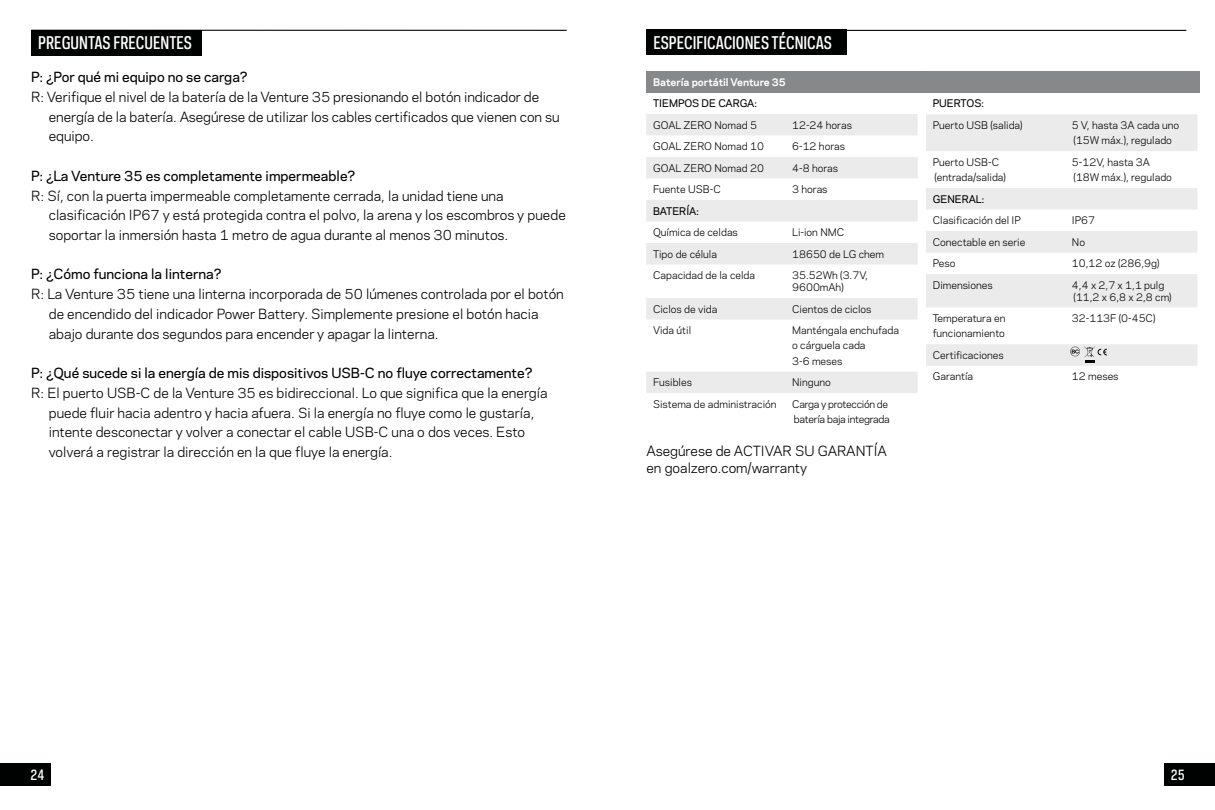
<style>
.page{position:relative;width:1215px;height:810px;background:#fff}
.page>*{position:absolute;margin:0;border:0;box-sizing:border-box;transform-origin:0 0}
.t1{font:500 16.43px "Galaxie Polaris Condensed";color:#fff}
.t2{font:500 13.5px "Galaxie Polaris Condensed";color:#fff}
.t3{font:13.05px/19.8px "Galaxie Polaris";color:#000}
.t4{font:500 13.05px "Galaxie Polaris";color:#000}
.t5{font:13.05px/17.3px "Galaxie Polaris";color:#000101}
.t6{font:9.9px/15.3px "Galaxie Polaris";color:#000101}
.t7{font:500 9.9px "Galaxie Polaris";color:#000101}
.t8{font:9.9px/15.3px "Galaxie Polaris";letter-spacing:-.03em;color:#000101}
.t9{font:700 9.9px "Galaxie Polaris";color:#fff}
</style>
<div class="page">
<div style="left:1164px;top:763px;width:51px;height:22px;background:#000101"></div>
<div style="left:0;top:763px;width:51px;height:22px;background:#000101"></div>
<div style="left:31px;top:30px;width:171px;height:25px;background:#000101"></div>
<hr style="left:31px;top:30px;width:536px;height:1px;background:#000101">
<svg style="left:926px;top:114px;width:271px;height:252px;fill:#ebebec"></svg>
<div style="left:646px;top:71px;width:554px;height:22px;background:#86888a"></div>
<svg style="left:646px;top:114px;width:272px;height:279px"></svg>
<div style="left:646px;top:30px;width:201px;height:25px;background:#000101"></div>
<hr style="left:646px;top:30px;width:540px;height:1px;background:#000">
<svg style="left:1070px;top:346px;width:37px;height:16px"></svg>
<p class="t1" style="left:38px;top:32px;width:155px">PREGUNTAS FRECUENTES</p>
<p class="t4" style="left:31px;top:67px;width:218px">P: ¿Por qué mi equipo no se carga?</p>
<p class="t3" style="left:49px;top:86px;width:512px;text-indent:-18px">R: Verifique el nivel de la batería de la Venture 35 presionando el botón indicador de energía de la batería. Asegúrese de utilizar los cables certificados que vienen con su equipo.</p>
<p class="t4" style="left:31px;top:166px;width:326px">P: ¿La Venture 35 es completamente impermeable?</p>
<p class="t3" style="left:49px;top:185px;width:519px;text-indent:-18px">R: Sí, con la puerta impermeable completamente cerrada, la unidad tiene una clasificación IP67 y está protegida contra el polvo, la arena y los escombros y puede soportar la inmersión hasta 1 metro de agua durante al menos 30 minutos.</p>
<p class="t4" style="left:31px;top:265px;width:192px">P: ¿Cómo funciona la linterna?</p>
<p class="t3" style="left:49px;top:284px;width:517px;text-indent:-18px">R: La Venture 35 tiene una linterna incorporada de 50 lúmenes controlada por el botón de encendido del indicador Power Battery. Simplemente presione el botón hacia abajo durante dos segundos para encender y apagar la linterna.</p>
<p class="t4" style="left:31px;top:363px;width:503px">P: ¿Qué sucede si la energía de mis dispositivos USB-C no fluye correctamente?</p>
<p class="t3" style="left:49px;top:382px;width:500px;text-indent:-18px">R: El puerto USB-C de la Venture 35 es bidireccional. Lo que significa que la energía puede fluir hacia adentro y hacia afuera. Si la energía no fluye como le gustaría, intente desconectar y volver a conectar el cable USB-C una o dos veces. Esto volverá a registrar la dirección en la que fluye la energía.</p>
<p class="t1" style="left:653px;top:32px;width:180px">ESPECIFICACIONES TÉCNICAS</p>
<p class="t9" style="left:653px;top:74px;width:134px">Batería portátil Venture 35</p>
<p class="t7" style="left:653px;top:96px;width:105px">TIEMPOS DE CARGA:</p>
<p class="t6" style="left:653px;top:117px;width:105px">GOAL ZERO Nomad 5</p>
<p class="t6" style="left:792px;top:117px;width:61px">12-24 horas</p>
<p class="t6" style="left:653px;top:138px;width:112px">GOAL ZERO Nomad 10</p>
<p class="t6" style="left:792px;top:138px;width:54px">6-12 horas</p>
<p class="t6" style="left:653px;top:160px;width:112px">GOAL ZERO Nomad 20</p>
<p class="t6" style="left:792px;top:160px;width:47px">4-8 horas</p>
<p class="t6" style="left:653px;top:181px;width:69px">Fuente USB-C</p>
<p class="t6" style="left:792px;top:181px;width:37px">3 horas</p>
<p class="t7" style="left:653px;top:203px;width:47px">BATERÍA:</p>
<p class="t6" style="left:653px;top:224px;width:86px">Química de celdas</p>
<p class="t6" style="left:792px;top:224px;width:54px">Li-ion NMC</p>
<p class="t6" style="left:653px;top:246px;width:66px">Tipo de célula</p>
<p class="t6" style="left:792px;top:246px;width:93px">18650 de LG chem</p>
<p class="t6" style="left:653px;top:267px;width:104px">Capacidad de la celda</p>
<p class="t6" style="left:792px;top:269px;width:77px;line-height:11.9px">35.52Wh (3.7V,<br>9600mAh)</p>
<p class="t6" style="left:653px;top:301px;width:66px">Ciclos de vida</p>
<p class="t6" style="left:792px;top:301px;width:81px">Cientos de ciclos</p>
<p class="t6" style="left:653px;top:322px;width:40px">Vida útil</p>
<p class="t6" style="left:792px;top:322px;width:108px">Manténgala enchufada o cárguela cada<br>3-6 meses</p>
<p class="t6" style="left:653px;top:374px;width:40px">Fusibles</p>
<p class="t6" style="left:792px;top:374px;width:40px">Ninguno</p>
<p class="t6" style="left:653px;top:396px;width:125px">Sistema de administración</p>
<p class="t8" style="left:792px;top:396px;width:99px">Carga y protección de batería baja integrada</p>
<p class="t5" style="left:646px;top:442px;width:242px">Asegúrese de ACTIVAR SU GARANTÍA en goalzero.com/warranty</p>
<p class="t7" style="left:933px;top:96px;width:53px">PUERTOS:</p>
<p class="t6" style="left:933px;top:117px;width:91px">Puerto USB (salida)</p>
<p class="t6" style="left:1072px;top:117px;width:109px">5 V, hasta 3A cada uno (15W máx.), regulado</p>
<p class="t6" style="left:933px;top:154px;width:75px">Puerto USB-C (entrada/salida)</p>
<p class="t6" style="left:1072px;top:154px;width:102px">5-12V, hasta 3A (18W máx.), regulado</p>
<p class="t7" style="left:933px;top:191px;width:53px">GENERAL:</p>
<p class="t6" style="left:933px;top:212px;width:90px">Clasificación del IP</p>
<p class="t6" style="left:1072px;top:212px;width:25px">IP67</p>
<p class="t6" style="left:933px;top:234px;width:94px">Conectable en serie</p>
<p class="t6" style="left:1072px;top:234px;width:15px">No</p>
<p class="t6" style="left:933px;top:255px;width:24px">Peso</p>
<p class="t6" style="left:1072px;top:255px;width:89px">10,12 oz (286,9g)</p>
<p class="t6" style="left:933px;top:277px;width:61px">Dimensiones</p>
<p class="t6" style="left:1072px;top:278px;width:101px;line-height:11.9px">4,4 x 2,7 x 1,1 pulg (11,2 x 6,8 x 2,8 cm)</p>
<p class="t6" style="left:933px;top:310px;width:74px">Temperatura en funcionamiento</p>
<p class="t6" style="left:1072px;top:310px;width:85px">32-113F (0-45C)</p>
<p class="t6" style="left:933px;top:344px;width:73px;line-height:21.6px">Certificaciones<br>Garantía</p>
<p class="t6" style="left:1072px;top:368px;width:48px">12 meses</p>
<p class="t2" style="left:30px;top:765px;width:16px">24</p>
<p class="t2" style="left:1171px;top:765px;width:16px">25</p>
</div>
